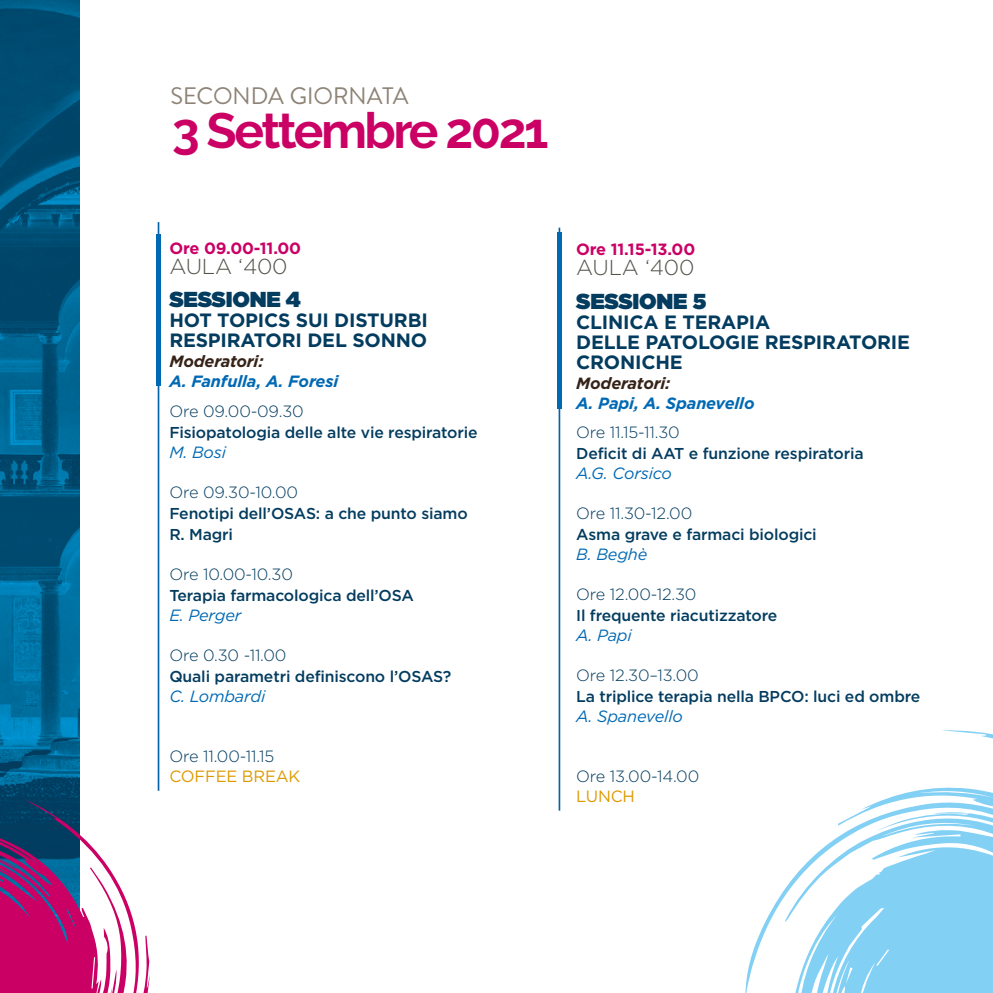
<style>
.page{position:relative;width:993px;height:993px;background:#fff}
.page>*{position:absolute;margin:0;border:0;box-sizing:border-box;transform-origin:0 0}
.t1{font:700 49.52px "Raleway";letter-spacing:-.05em;color:#cb0065}
.t2{font:23.8px "Brandon Text";color:#8d8376}
.t3{font:900 21.7px "Gotham";letter-spacing:-.01em;color:#033c5f}
.t4{font:300 21.7px "Gotham";letter-spacing:-.01em;color:#51534a}
.t5{font:700 19.25px/19.9px "Gotham";letter-spacing:-.01em;color:#033c5f}
.t6{font:300 16.28px "Gotham";letter-spacing:-.01em;color:#033c5f}
.t7{font:italic 16.28px "Gotham";letter-spacing:-.01em;color:#0069b4}
.t8{font:italic 700 16.28px "Gotham";letter-spacing:-.01em;color:#0069b4}
.t9{font:700 16.28px "Gotham";letter-spacing:-.01em;color:#cb0065}
.t10{font:italic 700 16.28px "Gotham";letter-spacing:-.01em;color:#362318}
.t11{font:16.28px "Gotham";letter-spacing:-.01em;color:#dd9a00}
.t12{font:500 15.75px/21px "Gotham";letter-spacing:-.01em;color:#033c5f}
</style>
<div class="page">
<hr style="left:558px;top:227px;width:2px;height:583px;background:#0561a8">
<div style="left:557px;top:232px;width:5px;height:176px;background:#0069b4"></div>
<hr style="left:158px;top:222px;width:1px;height:568px;background:#0561a8">
<div style="left:156px;top:234px;width:5px;height:152px;background:#0069b4"></div>
<img style="left:0;top:0;width:79px;height:799px">
<svg style="left:0;top:799px;width:150px;height:193px"></svg>
<svg style="left:745px;top:730px;width:247px;height:262px"></svg>
<h2 class="t2" style="left:170px;top:79px;width:240px">SECONDA GIORNATA</h2>
<h1 class="t1" style="left:172px;top:102px;width:378px">3 Settembre 2021</h1>
<p class="t9" style="left:169px;top:237px;width:133px">Ore 09.00-11.00</p>
<h3 class="t4" style="left:169px;top:252px;width:120px">AULA ‘400</h3>
<h3 class="t3" style="left:169px;top:284px;width:133px">SESSIONE 4</h3>
<p class="t5" style="left:169px;top:310px;width:260px">HOT TOPICS SUI DISTURBI<br>RESPIRATORI DEL SONNO</p>
<p class="t10" style="left:169px;top:350px;width:96px">Moderatori:</p>
<p class="t8" style="left:169px;top:370px;width:170px">A. Fanfulla, A. Foresi</p>
<p class="t6" style="left:169px;top:401px;width:136px">Ore 09.00-09.30</p>
<p class="t12" style="left:169px;top:421px;width:310px">Fisiopatologia delle alte vie respiratorie</p>
<p class="t7" style="left:169px;top:441px;width:58px">M. Bosi</p>
<p class="t6" style="left:169px;top:481px;width:130px">Ore 09.30-10.00</p>
<p class="t12" style="left:169px;top:502px;width:300px">Fenotipi dell’OSAS: a che punto siamo<br>R. Magri</p>
<p class="t6" style="left:169px;top:563px;width:125px">Ore 10.00-10.30</p>
<p class="t12" style="left:169px;top:584px;width:246px">Terapia farmacologica dell’OSA</p>
<p class="t7" style="left:169px;top:604px;width:74px">E. Perger</p>
<p class="t6" style="left:169px;top:644px;width:119px">Ore 0.30 -11.00</p>
<p class="t12" style="left:169px;top:665px;width:283px">Quali parametri definiscono l’OSAS?</p>
<p class="t7" style="left:169px;top:685px;width:97px">C. Lombardi</p>
<p class="t6" style="left:169px;top:745px;width:106px">Ore 11.00-11.15</p>
<p class="t11" style="left:169px;top:765px;width:132px">COFFEE BREAK</p>
<p class="t9" style="left:576px;top:239px;width:121px">Ore 11.15-13.00</p>
<h3 class="t4" style="left:576px;top:254px;width:120px">AULA ‘400</h3>
<h3 class="t3" style="left:576px;top:285px;width:132px">SESSIONE 5</h3>
<p class="t5" style="left:576px;top:311px;width:335px">CLINICA E TERAPIA<br>DELLE PATOLOGIE RESPIRATORIE<br>CRONICHE</p>
<p class="t10" style="left:576px;top:372px;width:96px">Moderatori:</p>
<p class="t8" style="left:576px;top:392px;width:180px">A. Papi, A. Spanevello</p>
<p class="t6" style="left:576px;top:422px;width:105px">Ore 11.15-11.30</p>
<p class="t12" style="left:576px;top:443px;width:289px">Deficit di AAT e funzione respiratoria</p>
<p class="t7" style="left:576px;top:463px;width:97px">A.G. Corsico</p>
<p class="t6" style="left:576px;top:503px;width:118px">Ore 11.30-12.00</p>
<p class="t12" style="left:576px;top:524px;width:242px">Asma grave e farmaci biologici</p>
<p class="t7" style="left:576px;top:544px;width:73px">B. Beghè</p>
<p class="t6" style="left:576px;top:584px;width:122px">Ore 12.00-12.30</p>
<p class="t12" style="left:576px;top:605px;width:202px">Il frequente riacutizzatore</p>
<p class="t7" style="left:576px;top:625px;width:57px">A. Papi</p>
<p class="t6" style="left:576px;top:665px;width:124px">Ore 12.30–13.00</p>
<p class="t12" style="left:576px;top:685px;width:345px">La triplice terapia nella BPCO: luci ed ombre</p>
<p class="t7" style="left:576px;top:705px;width:108px">A. Spanevello</p>
<p class="t6" style="left:576px;top:765px;width:125px">Ore 13.00-14.00</p>
<p class="t11" style="left:576px;top:785px;width:60px">LUNCH</p>
</div>
